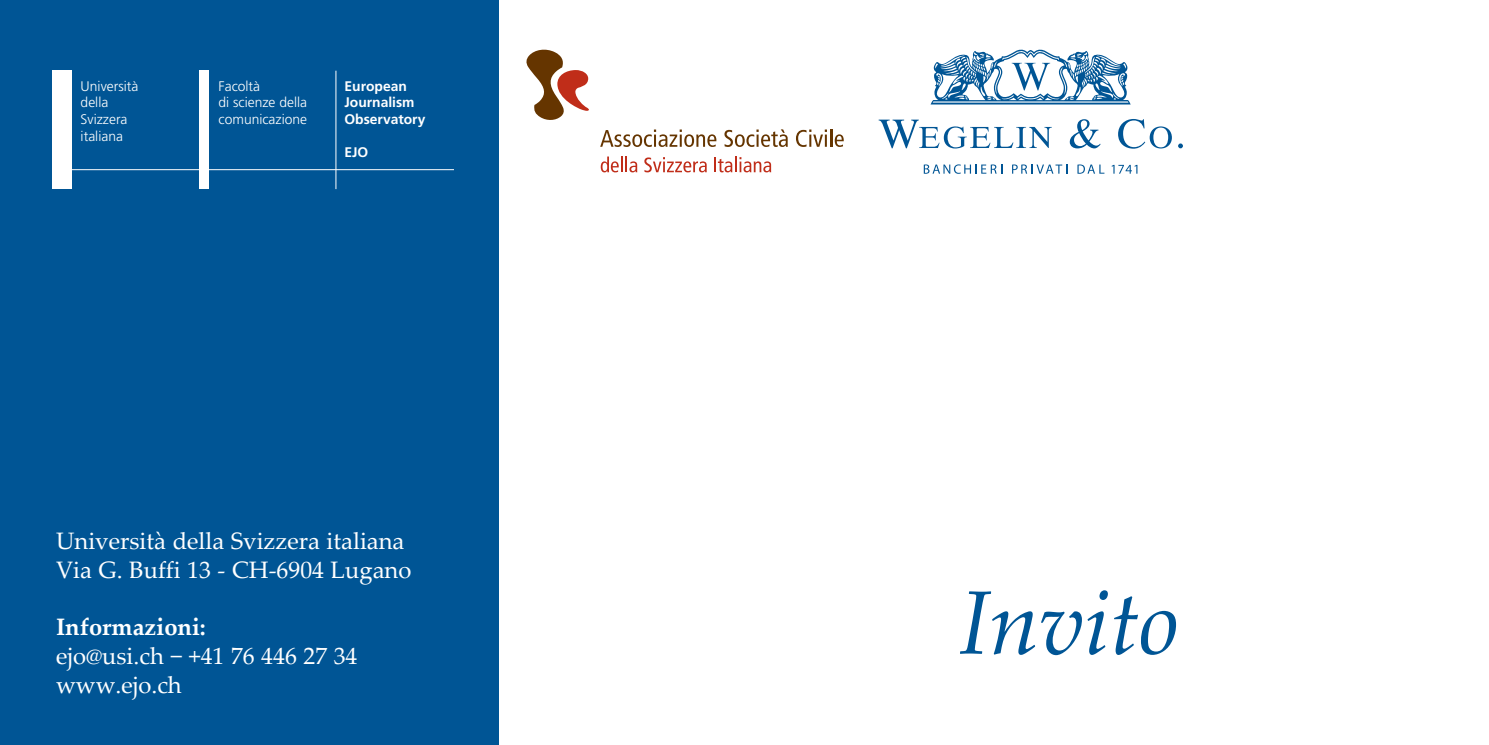
<style>
.page{position:relative;width:1489px;height:745px;background:#fff}
.page>*{position:absolute;margin:0;border:0;box-sizing:border-box;transform-origin:0 0}
.t1{font:italic 90px "Palatino Linotype";color:#005595}
.t2{font:23.75px/28.8px "Palatino Linotype";color:#fff}
.t3{font:700 23.75px "Palatino Linotype";color:#fff}
.t4{font:300 14px/16.8px "Frutiger LT Std";color:#fff}
.t5{font:700 14px/16.8px "Frutiger LT Std";color:#fff}
</style>
<div class="page">
<div style="left:0;top:0;width:498px;height:744px;background:#005595"></div>
<div style="left:52px;top:71px;width:20px;height:118px;background:#fff"></div>
<div style="left:199px;top:71px;width:10px;height:118px;background:#fff"></div>
<hr style="left:53px;top:169px;width:401px;height:1px;background:#fff">
<hr style="left:335px;top:71px;width:1px;height:118px;background:#fff">
<svg style="left:600px;top:129px;width:116px;height:18px"></svg>
<svg style="left:724px;top:129px;width:63px;height:18px"></svg>
<svg style="left:796px;top:129px;width:47px;height:18px"></svg>
<svg style="left:600px;top:156px;width:37px;height:16px"></svg>
<svg style="left:644px;top:157px;width:62px;height:15px"></svg>
<svg style="left:714px;top:156px;width:57px;height:16px"></svg>
<svg style="left:526px;top:50px;width:63px;height:70px"></svg>
<svg style="left:930px;top:50px;width:200px;height:54px"></svg>
<svg style="left:878px;top:119px;width:173px;height:29px"></svg>
<svg style="left:1069px;top:119px;width:31px;height:29px"></svg>
<svg style="left:1118px;top:119px;width:53px;height:29px"></svg>
<svg style="left:1178px;top:143px;width:4px;height:5px"></svg>
<svg style="left:923px;top:164px;width:79px;height:10px"></svg>
<svg style="left:1012px;top:164px;width:55px;height:9px"></svg>
<svg style="left:1077px;top:164px;width:27px;height:10px"></svg>
<svg style="left:1111px;top:165px;width:26px;height:8px"></svg>
<p class="t4" style="left:81px;top:78px;width:59px">Università della<br>Svizzera italiana</p>
<p class="t4" style="left:218px;top:78px;width:90px">Facoltà<br>di scienze della comunicazione</p>
<p class="t5" style="left:344px;top:77px;width:82px">European<br>Journalism<br>Observatory</p>
<p class="t5" style="left:344px;top:144px;width:25px">EJO</p>
<p class="t2" style="left:56px;top:525px;width:357px">Università della Svizzera italiana<br>Via G. Buffi 13 - CH-6904 Lugano</p>
<p class="t3" style="left:56px;top:610px;width:151px">Informazioni:</p>
<p class="t2" style="left:56px;top:640px;width:303px">ejo@usi.ch − +41 76 446 27 34 www.ejo.ch</p>
<h1 class="t1" style="left:959px;top:558px;width:221px">Invito</h1>
</div>
